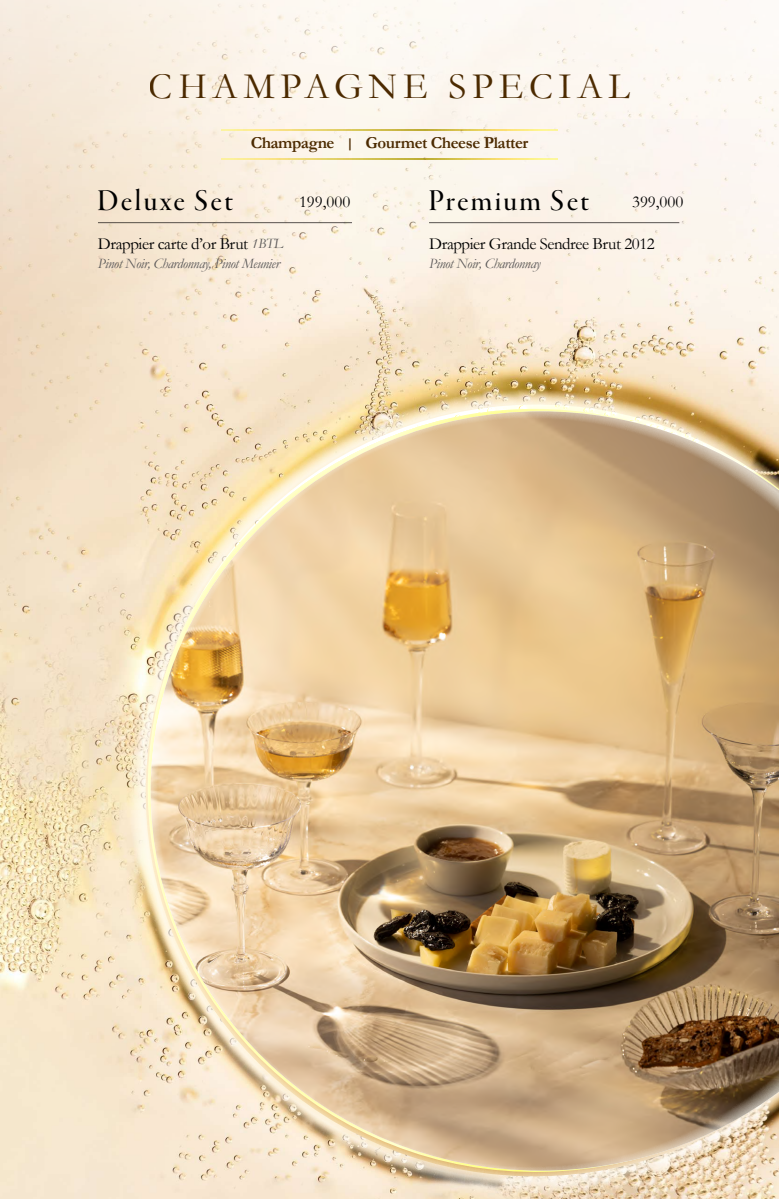
<style>
.page{position:relative;width:779px;height:1199px;background:#fff}
.page>*{position:absolute;margin:0;border:0;box-sizing:border-box;transform-origin:0 0}
.t1{font:37.5px "Garamond";letter-spacing:.15em;color:#4d2c00}
.t2{font:31.25px "Garamond Premr Pro Med Disp";letter-spacing:.075em;color:#000}
.t3{font:16.88px "Garamond";letter-spacing:-.025em;color:#000}
.t4{font:700 16.88px "Garamond";letter-spacing:-.025em;color:#4d2c00}
.t5{font:italic 14.38px "Garamond";letter-spacing:-.025em;color:#595757}
.s1{font-size:13.5px}
.s2{font-style:italic;font-size:14.38px;color:#595757}
</style>
<div class="page">
<img style="left:0;top:542px;width:778px;height:657px">
<img style="left:127px;top:542px;width:651px;height:654px">
<svg style="left:0;top:0;width:778px;height:542px"></svg>
<hr style="left:429px;top:222px;width:250px;height:1px;background:#595757">
<hr style="left:98px;top:222px;width:254px;height:1px;background:#595757">
<svg style="left:221px;top:130px;width:336px;height:1px"></svg>
<svg style="left:221px;top:159px;width:336px;height:1px"></svg>
<h1 class="t1" style="left:149px;top:61px;width:482px">CHAMPAGNE SPECIAL</h1>
<p class="t4" style="left:250px;top:132px;width:279px">Champagne <span class="s1">|</span> Gourmet Cheese Platter</p>
<h2 class="t2" style="left:97px;top:183px;width:137px">Deluxe Set</h2>
<h2 class="t2" style="left:428px;top:183px;width:162px">Premium Set</h2>
<p class="t3" style="left:631px;top:191px;width:53px">399,000</p>
<p class="t3" style="left:98px;top:232px;width:186px">Drappier carte d’or Brut <span class="s2">1BTL</span></p>
<p class="t5" style="left:98px;top:254px;width:183px">Pinot Noir, Chardonnay, Pinot Meunier</p>
<p class="t3" style="left:299px;top:190px;width:53px">199,000</p>
<p class="t3" style="left:429px;top:232px;width:227px">Drappier Grande Sendree Brut 2012</p>
<p class="t5" style="left:429px;top:254px;width:113px">Pinot Noir, Chardonnay</p>
</div>
